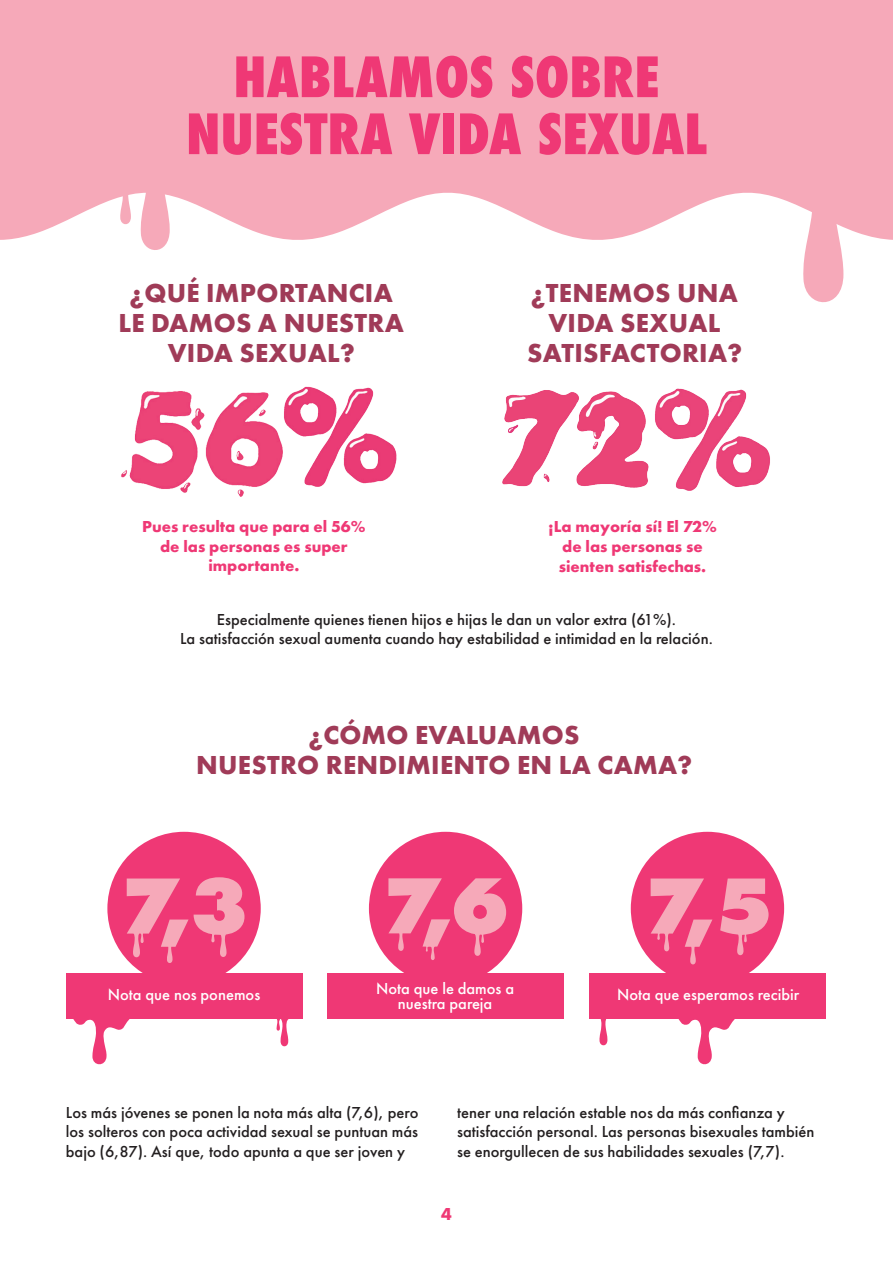
<style>
.page{position:relative;width:893px;height:1263px;background:#fff}
.page>*{position:absolute;margin:0;border:0;box-sizing:border-box;transform-origin:0 0}
.t1{font:800 condensed 54px "Futura";color:#ef3875}
.t2{font:700 27px "Futura PT";letter-spacing:.01em;color:#a03b58}
.t3{font:700 27px "Futura PT";letter-spacing:.01em;color:#9f3b57}
.t4{font:700 18px "Futura PT";color:#ef3875}
.t5{font:500 16.5px/19.8px "Futura PT";color:#231f20;text-align:justify}
.t6{font:700 16.5px/19.8px "Futura PT";color:#ef3875;text-align:center}
.t7{font:500 16.5px "Futura PT";color:#fff}
</style>
<div class="page">
<svg style="left:0;top:0;width:893px;height:240px;fill:#f6a9b9"></svg>
<div style="left:107px;top:832px;width:154px;height:153px;background:#ef3875;border-radius:50%"></div>
<div style="left:369px;top:832px;width:153px;height:153px;background:#ef3875;border-radius:50%"></div>
<div style="left:631px;top:832px;width:153px;height:153px;background:#ef3875;border-radius:50%"></div>
<div style="left:589px;top:973px;width:237px;height:45px;background:#ef3875"></div>
<div style="left:327px;top:973px;width:237px;height:45px;background:#ef3875"></div>
<div style="left:66px;top:973px;width:236px;height:45px;background:#ef3875"></div>
<img style="left:121px;top:386px;width:276px;height:111px">
<img style="left:502px;top:390px;width:135px;height:98px">
<img style="left:637px;top:388px;width:133px;height:103px">
<svg style="left:788px;top:139px;width:62px;height:164px"></svg>
<svg style="left:276px;top:1018px;width:14px;height:29px"></svg>
<svg style="left:597px;top:1018px;width:12px;height:28px"></svg>
<svg style="left:90px;top:123px;width:85px;height:127px"></svg>
<svg style="left:66px;top:1018px;width:72px;height:47px"></svg>
<svg style="left:671px;top:1018px;width:72px;height:47px"></svg>
<svg style="left:127px;top:877px;width:117px;height:87px"></svg>
<svg style="left:388px;top:878px;width:118px;height:83px"></svg>
<svg style="left:651px;top:878px;width:118px;height:88px"></svg>
<p class="t1" style="left:233px;top:40px;width:428px">HABLAMOS SOBRE</p>
<p class="t1" style="left:186px;top:97px;width:522px">NUESTRA VIDA SEXUAL</p>
<p class="t3" style="left:129px;top:275px;width:265px">¿QUÉ IMPORTANCIA</p>
<p class="t2" style="left:119px;top:305px;width:287px">LE DAMOS A NUESTRA</p>
<p class="t2" style="left:168px;top:335px;width:189px">VIDA SEXUAL?</p>
<p class="t2" style="left:531px;top:275px;width:209px">¿TENEMOS UNA</p>
<p class="t2" style="left:548px;top:305px;width:174px">VIDA SEXUAL</p>
<p class="t2" style="left:527px;top:335px;width:216px">SATISFACTORIA?</p>
<p class="t6" style="left:142px;top:516px;width:225px">Pues resulta que para el 56% de las personas es super importante.</p>
<p class="t6" style="left:548px;top:516px;width:170px">¡La mayoría sí! El 72% de las personas se</p>
<p class="t6" style="left:559px;top:556px;width:149px">sienten satisfechas.</p>
<p class="t5" style="left:217px;top:609px;width:461px">Especialmente quienes tienen hijos e hijas le dan un valor extra (61%).</p>
<p class="t5" style="left:180px;top:629px;width:534px">La satisfacción sexual aumenta cuando hay estabilidad e intimidad en la relación.</p>
<p class="t2" style="left:308px;top:718px;width:273px">¿CÓMO EVALUAMOS</p>
<p class="t2" style="left:196px;top:748px;width:497px">NUESTRO RENDIMIENTO EN LA CAMA?</p>
<p class="t7" style="left:108px;top:985px;width:154px">Nota que nos ponemos</p>
<p class="t7" style="left:376px;top:978px;width:139px">Nota que le damos a</p>
<p class="t7" style="left:398px;top:993px;width:96px">nuestra pareja</p>
<p class="t7" style="left:617px;top:985px;width:184px">Nota que esperamos recibir</p>
<p class="t5" style="left:66px;top:1102px;width:354px">Los más jóvenes se ponen la nota más alta (7,6), pero los solteros con poca actividad sexual se puntuan más bajo (6,87). Así que, todo apunta a que ser joven y</p>
<p class="t5" style="left:457px;top:1102px;width:359px;text-align:left">tener una relación estable nos da más confianza y satisfacción personal. Las personas bisexuales también se enorgullecen de sus habilidades sexuales (7,7).</p>
<p class="t4" style="left:441px;top:1203px;width:12px">4</p>
</div>
